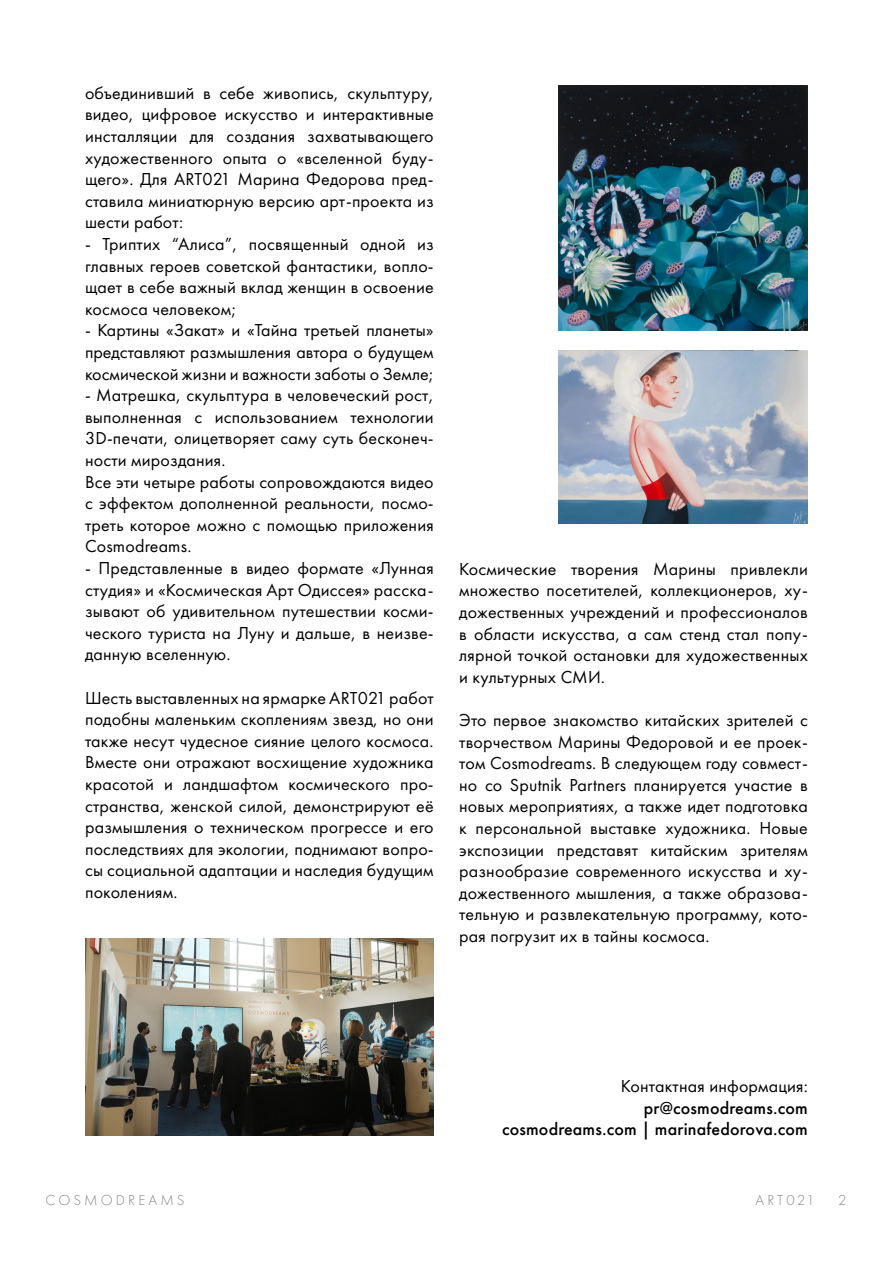
<style>
.page{position:relative;width:893px;height:1263px;background:#fff}
.page>*{position:absolute;margin:0;border:0;box-sizing:border-box;transform-origin:0 0}
.t1{font:18px/21.6px "Futura PT";letter-spacing:.01em;color:#000;text-align:justify}
.t2{font:500 18px/21.6px "Futura PT";letter-spacing:.01em;color:#000;text-align:right}
.t3{font:300 15px "Futura PT";letter-spacing:.21em;color:#878787}
</style>
<div class="page">
<img style="left:559px;top:350px;width:249px;height:173px">
<img style="left:558px;top:85px;width:250px;height:246px">
<img style="left:85px;top:939px;width:349px;height:196px">
<p class="t1" style="left:85px;top:82px;width:350px">объединивший в себе живопись, скульптуру, видео, цифровое искусство и интерактивные инсталляции для создания захватывающего художественного опыта о «вселенной буду&shy;щего». Для ART021 Марина Федорова пред&shy;ставила миниатюрную версию арт-проекта из шести работ:</p>
<p class="t1" style="left:85px;top:233px;width:350px">- Триптих “Алиса”, посвященный одной из главных героев советской фантастики, вопло&shy;щает в себе важный вклад женщин в освоение космоса человеком;</p>
<p class="t1" style="left:85px;top:319px;width:350px">- Картины «Закат» и «Тайна третьей планеты» представляют размышления автора о будущем космической жизни и важности заботы о Земле;</p>
<p class="t1" style="left:85px;top:384px;width:350px;text-align:left">- Матрешка, скульптура в человеческий рост, выполненная с использованием технологии 3D-печати, олицетворяет саму суть бесконеч&shy;ности мироздания.<br>Все эти четыре работы сопровождаются видео с эффектом дополненной реальности, посмо&shy;треть которое можно с помощью приложения Cosmodreams.</p>
<p class="t1" style="left:85px;top:557px;width:350px">- Представленные в видео формате «Лунная студия» и «Космическая Арт Одиссея» расска&shy;зывают об удивительном путешествии косми&shy;ческого туриста на Луну и дальше, в неизве&shy;данную вселенную.</p>
<p class="t1" style="left:85px;top:687px;width:350px">Шесть выставленных на ярмарке ART021 работ подобны маленьким скоплениям звезд, но они также несут чудесное сияние целого космоса.<br>Вместе они отражают восхищение художника красотой и ландшафтом космического про&shy;странства, женской силой, демонстрируют её размышления о техническом прогрессе и его последствиях для экологии, поднимают вопро&shy;сы социальной адаптации и наследия будущим поколениям.</p>
<p class="t1" style="left:459px;top:558px;width:350px">Космические творения Марины привлекли множество посетителей, коллекционеров, ху&shy;дожественных учреждений и профессионалов в области искусства, а сам стенд стал попу&shy;лярной точкой остановки для художественных и культурных СМИ.</p>
<p class="t1" style="left:459px;top:709px;width:350px">Это первое знакомство китайских зрителей с творчеством Марины Федоровой и ее проек&shy;том Cosmodreams. В следующем году совмест&shy;но со Sputnik Partners планируется участие в новых мероприятиях, а также идет подготовка к персональной выставке художника. Новые экспозиции представят китайским зрителям разнообразие современного искусства и ху&shy;дожественного мышления, а также образова&shy;тельную и развлекательную программу, кото&shy;рая погрузит их в тайны космоса.</p>
<p class="t1" style="left:621px;top:1075px;width:188px">Контактная информация:</p>
<p class="t2" style="left:502px;top:1097px;width:307px">pr@cosmodreams.com<br>cosmodreams.com | marinafedorova.com</p>
<p class="t3" style="left:45px;top:1191px;width:141px">COSMODREAMS</p>
<p class="t3" style="left:756px;top:1191px;width:61px">ART021</p>
<p class="t3" style="left:838px;top:1191px;width:10px">2</p>
</div>
